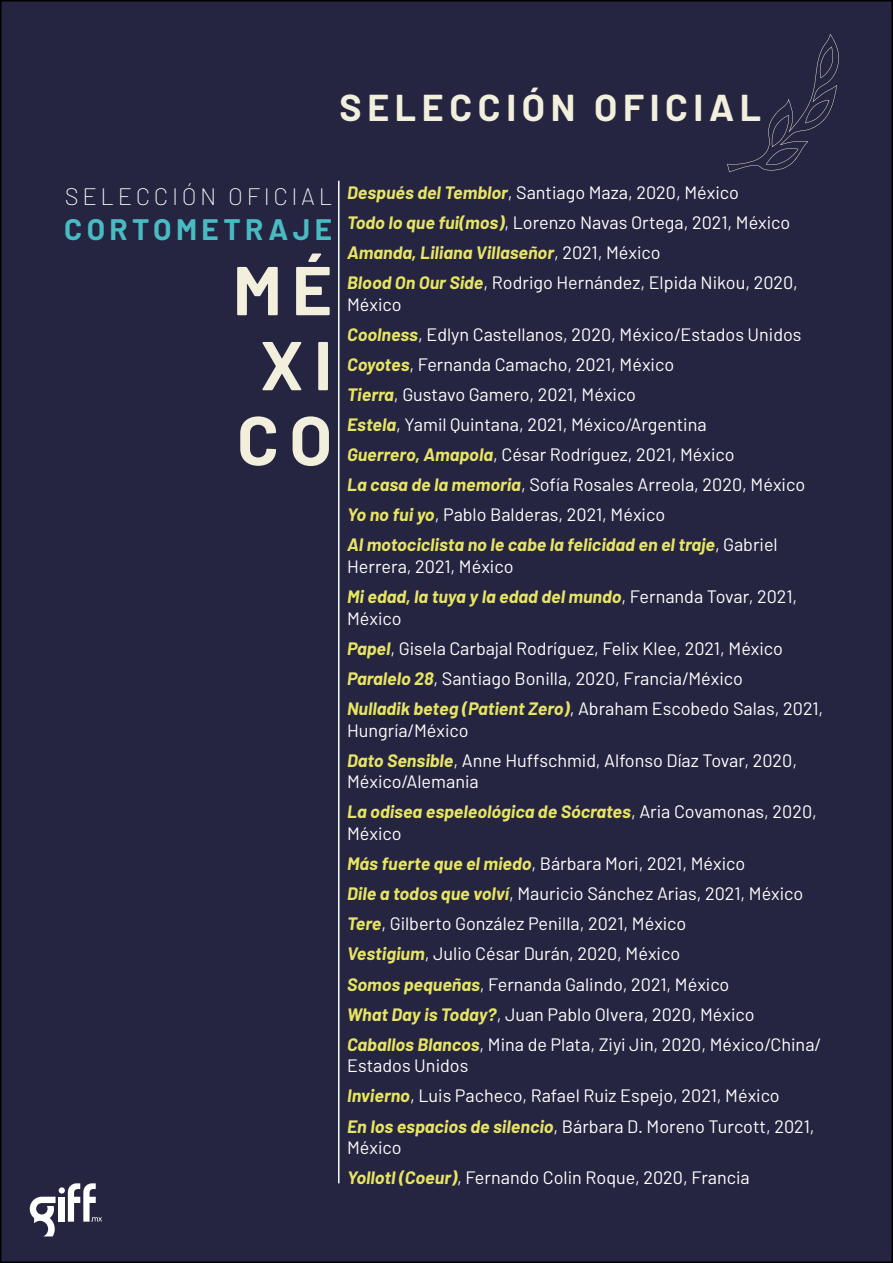
<style>
.page{position:relative;width:893px;height:1263px;background:#fff}
.page>*{position:absolute;margin:0;border:0;box-sizing:border-box;transform-origin:0 0}
.t1{font:700 69px/75px "Barlow";color:#f2efdc;text-align:center}
.t2{font:700 37.5px "Barlow";letter-spacing:.15em;color:#f2efdc}
.t3{font:700 29.7px "Barlow";letter-spacing:.15em;color:#49bbc3}
.t4{font:200 23.85px "Barlow";letter-spacing:.15em;color:#fff}
.t5{font:18px/30.2px "Barlow";color:#fff}
.s1{font-weight:700;font-style:italic;color:#e7e562}
</style>
<div class="page">
<div style="left:1px;top:1px;width:891px;height:1261px;background:#252541"></div>
<svg style="left:30px;top:1183px;width:72px;height:53px"></svg>
<svg style="left:727px;top:34px;width:112px;height:138px"></svg>
<hr style="left:338px;top:181px;width:1px;height:1002px;background:#f2ffff">
<h2 class="t2" style="left:339px;top:85px;width:423px">SELECCIÓN OFICIAL</h2>
<h3 class="t4" style="left:65px;top:181px;width:269px">SELECCIÓN OFICIAL</h3>
<h3 class="t3" style="left:64px;top:211px;width:270px">CORTOMETRAJE</h3>
<h1 class="t1" style="left:233px;top:253px;width:101px">MÉ<br>XI<br>CO</h1>
<p class="t5" style="left:347px;top:177px;width:452px"><span class="s1">Después del Temblor</span>, Santiago Maza, 2020, México<br><span class="s1">Todo lo que fui(mos)</span>, Lorenzo Navas Ortega, 2021, México <span class="s1">Amanda, Liliana Villaseñor</span>, 2021, México<br><span class="s1">Blood On Our Side</span>, Rodrigo Hernández, Elpida Nikou, 2020,</p>
<p class="t5" style="left:347px;top:289px;width:460px">México<br><span class="s1">Coolness</span>, Edlyn Castellanos, 2020, México/Estados Unidos <span class="s1">Coyotes</span>, Fernanda Camacho, 2021, México<br><span class="s1">Tierra</span>, Gustavo Gamero, 2021, México<br><span class="s1">Estela</span>, Yamil Quintana, 2021, México/Argentina<br><span class="s1">Guerrero, Amapola</span>, César Rodríguez, 2021, México<br><span class="s1">La casa de la memoria</span>, Sofía Rosales Arreola, 2020, México <span class="s1">Yo no fui yo</span>, Pablo Balderas, 2021, México<br><span class="s1">Al motociclista no le cabe la felicidad en el traje</span>, Gabriel</p>
<p class="t5" style="left:347px;top:551px;width:452px">Herrera, 2021, México<br><span class="s1">Mi edad, la tuya y la edad del mundo</span>, Fernanda Tovar, 2021,</p>
<p class="t5" style="left:347px;top:603px;width:478px">México<br><span class="s1">Papel</span>, Gisela Carbajal Rodríguez, Felix Klee, 2021, México <span class="s1">Paralelo 28</span>, Santiago Bonilla, 2020, Francia/México<br><span class="s1">Nulladik beteg (Patient Zero)</span>, Abraham Escobedo Salas, 2021,</p>
<p class="t5" style="left:347px;top:715px;width:451px">Hungría/México<br><span class="s1">Dato Sensible</span>, Anne Huffschmid, Alfonso Díaz Tovar, 2020,</p>
<p class="t5" style="left:347px;top:766px;width:471px">México/Alemania<br><span class="s1">La odisea espeleológica de Sócrates</span>, Aria Covamonas, 2020,</p>
<p class="t5" style="left:347px;top:818px;width:475px">México<br><span class="s1">Más fuerte que el miedo</span>, Bárbara Mori, 2021, México<br><span class="s1">Dile a todos que volví</span>, Mauricio Sánchez Arias, 2021, México <span class="s1">Tere</span>, Gilberto González Penilla, 2021, México<br><span class="s1">Vestigium</span>, Julio César Durán, 2020, México<br><span class="s1">Somos pequeñas</span>, Fernanda Galindo, 2021, México<br><span class="s1">What Day is Today?</span>, Juan Pablo Olvera, 2020, México <span class="s1">Caballos Blancos</span>, Mina de Plata, Ziyi Jin, 2020, México/China/</p>
<p class="t5" style="left:347px;top:1050px;width:469px">Estados Unidos<br><span class="s1">Invierno</span>, Luis Pacheco, Rafael Ruiz Espejo, 2021, México<br><span class="s1">En los espacios de silencio</span>, Bárbara D. Moreno Turcott, 2021,</p>
<p class="t5" style="left:347px;top:1132px;width:404px">México<br><span class="s1">Yollotl (Coeur)</span>, Fernando Colin Roque, 2020, Francia</p>
</div>
